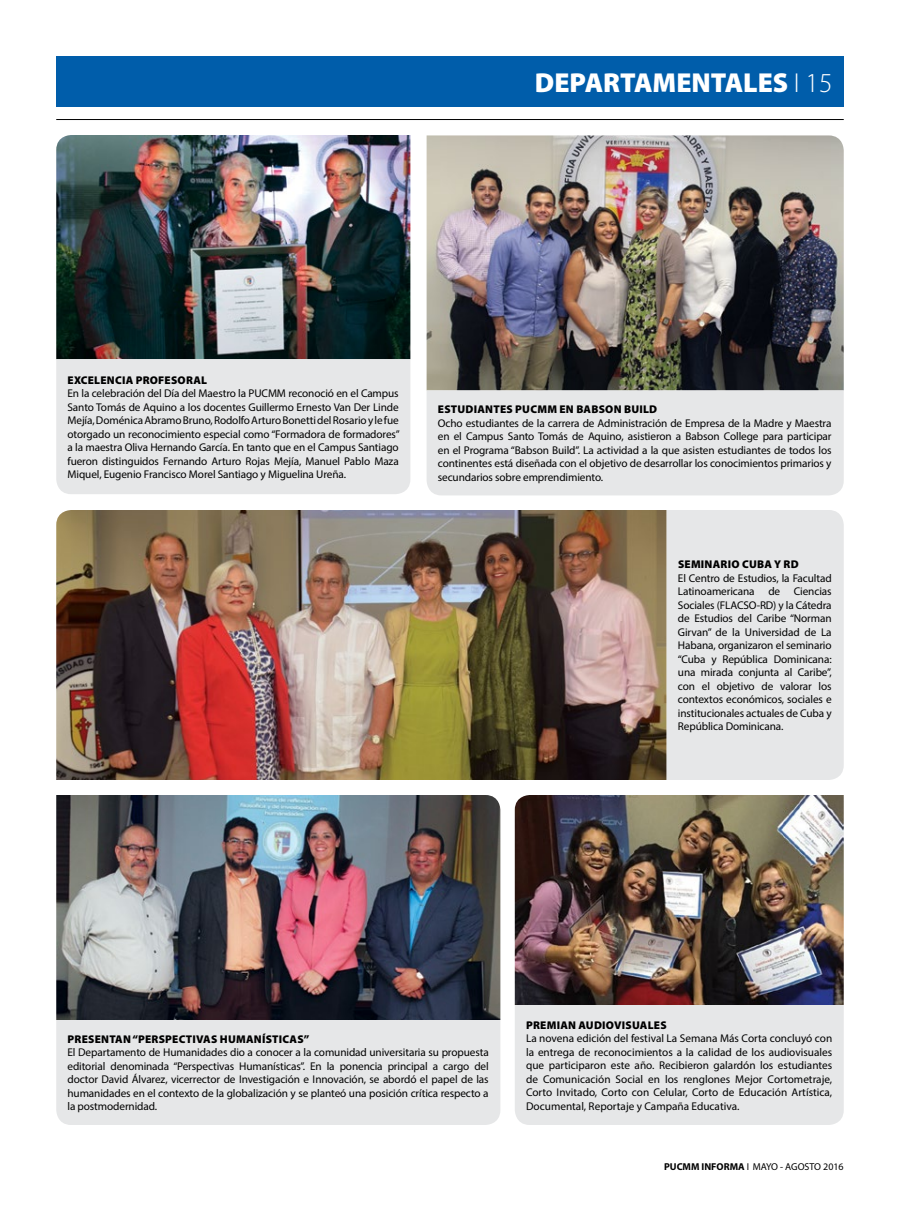
<style>
.page{position:relative;width:900px;height:1215px;background:#fff}
.page>*{position:absolute;margin:0;border:0;box-sizing:border-box;transform-origin:0 0}
.t1{font:900 27.5px "Myriad Pro";color:#fff}
.t2{font:11.25px/13.5px "Myriad Pro";letter-spacing:-.01em;color:#000;text-align:justify}
.t3{font:900 11.25px "Myriad Pro";letter-spacing:.02em;color:#000}
.t4{font:10px "Myriad Pro";color:#000}
.s1{font-weight:300}
.s2{font-weight:700}
</style>
<div class="page">
<div style="left:56px;top:56px;width:788px;height:50px;background:#005daa"></div>
<hr style="left:56px;top:119px;width:788px;height:1px;background:#000">
<img style="left:427px;top:135px;width:417px;height:255px">
<div style="left:427px;top:390px;width:417px;height:105px;background:#e6e7e8"></div>
<img style="left:56px;top:135px;width:354px;height:224px">
<div style="left:56px;top:359px;width:354px;height:135px;background:#e6e7e8"></div>
<img style="left:515px;top:795px;width:329px;height:210px">
<div style="left:515px;top:1005px;width:329px;height:120px;background:#e6e7e8"></div>
<img style="left:56px;top:795px;width:444px;height:225px">
<div style="left:56px;top:1020px;width:444px;height:105px;background:#e6e7e8"></div>
<img style="left:56px;top:510px;width:611px;height:270px">
<div style="left:667px;top:510px;width:177px;height:270px;background:#e6e7e8"></div>
<h1 class="t1" style="left:535px;top:67px;width:299px">DEPARTAMENTALES <span class="s1">I 15</span></h1>
<p class="t3" style="left:68px;top:373px;width:141px">EXCELENCIA PROFESORAL</p>
<p class="t2" style="left:67px;top:386px;width:334px">En la celebración del Día del Maestro la PUCMM reconoció en el Campus Santo Tomás de Aquino a los docentes Guillermo Ernesto Van Der Linde Mejía, Doménica Abramo Bruno, Rodolfo Arturo Bonetti del Rosario y le fue otorgado un reconocimiento especial como “Formadora de formadores” a la maestra Oliva Hernando García. En tanto que en el Campus Santiago fueron distinguidos Fernando Arturo Rojas Mejía, Manuel Pablo Maza Miquel, Eugenio Francisco Morel Santiago y Miguelina Ureña.</p>
<p class="t3" style="left:438px;top:403px;width:221px">ESTUDIANTES PUCMM EN BABSON BUILD</p>
<p class="t2" style="left:438px;top:416px;width:395px">Ocho estudiantes de la carrera de Administración de Empresa de la Madre y Maestra en el Campus Santo Tomás de Aquino, asistieron a Babson College para participar en el Programa “Babson Build”. La actividad a la que asisten estudiantes de todos los continentes está diseñada con el objetivo de desarrollar los conocimientos primarios y secundarios sobre emprendimiento.</p>
<p class="t3" style="left:678px;top:558px;width:122px">SEMINARIO CUBA Y RD</p>
<p class="t2" style="left:678px;top:571px;width:155px">El Centro de Estudios, la Facultad Latinoamericana de Ciencias Sociales (FLACSO-RD) y la Cátedra de Estudios del Caribe “Norman Girvan” de la Universidad de La Habana, organizaron el seminario “Cuba y República Dominicana: una mirada conjunta al Caribe”, con el objetivo de valorar los contextos económicos, sociales e institucionales actuales de Cuba y República Dominicana.</p>
<p class="t3" style="left:68px;top:1033px;width:243px">PRESENTAN “PERSPECTIVAS HUMANÍSTICAS”</p>
<p class="t2" style="left:67px;top:1046px;width:423px">El Departamento de Humanidades dio a conocer a la comunidad universitaria su propuesta editorial denominada “Perspectivas Humanísticas”. En la ponencia principal a cargo del doctor David Álvarez, vicerrector de Investigación e Innovación, se abordó el papel de las humanidades en el contexto de la globalización y se planteó una posición crítica respecto a la postmodernidad.</p>
<p class="t3" style="left:526px;top:1019px;width:142px">PREMIAN AUDIOVISUALES</p>
<p class="t2" style="left:526px;top:1032px;width:308px">La novena edición del festival La Semana Más Corta concluyó con la entrega de reconocimientos a la calidad de los audiovisuales que participaron este año. Recibieron galardón los estudiantes de Comunicación Social en los renglones Mejor Cortometraje, Corto Invitado, Corto con Celular, Corto de Educación Artística, Documental, Reportaje y Campaña Educativa.</p>
<p class="t4" style="left:664px;top:1160px;width:181px"><span class="s2">PUCMM INFORMA</span> I MAYO - AGOSTO 2016</p>
</div>
